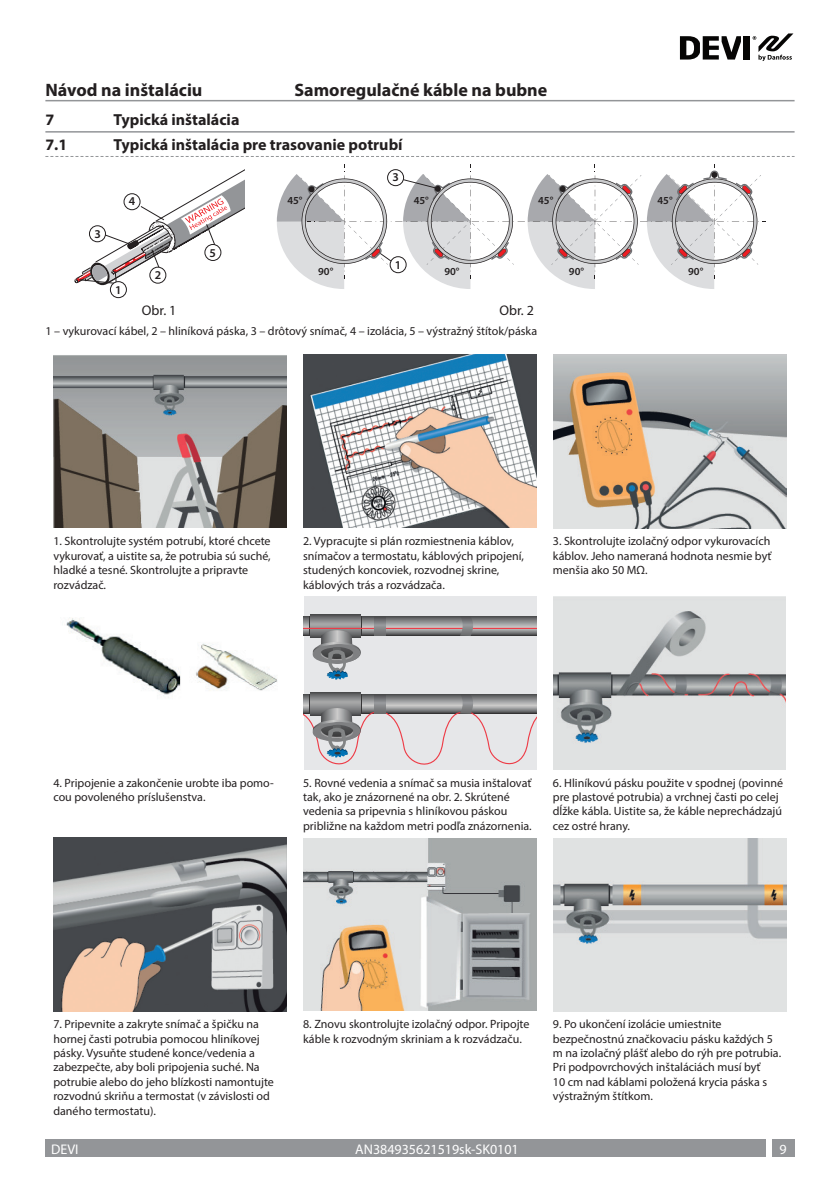
<style>
.page{position:relative;width:840px;height:1191px;background:#fff}
.page>*{position:absolute;margin:0;border:0;box-sizing:border-box;transform-origin:0 0}
.t1{font:700 18px "Myriad Pro";color:#231f20}
.t2{font:700 16px "Myriad Pro";color:#231f20}
.t3{font:14px "Myriad Pro";color:#fff}
.DEVI_Body{font:14px "Myriad Pro";color:#231f20}
.DEVI_Body-2{font:12px/14.4px "Myriad Pro";color:#231f20}
.t4{font:600 12px "Myriad Pro";color:#231f20}
.t5{font:600 10.8px "Myriad Pro";color:#231f20}
</style>
<div class="page">
<hr style="left:45px;top:131px;width:749px;height:2px;background:#939598">
<svg style="left:45px;top:156px;width:749px;height:1px"></svg>
<svg style="left:75px;top:169px;width:169px;height:116px"></svg>
<div style="left:110px;top:282px;width:16px;height:16px;background:#fff;border-radius:50%"></div>
<div style="left:110px;top:281px;width:17px;height:17px;border:1px solid #231f20;border-radius:50%"></div>
<div style="left:150px;top:267px;width:16px;height:16px;background:#fff;border-radius:50%"></div>
<div style="left:149px;top:267px;width:17px;height:17px;border:1px solid #231f20;border-radius:50%"></div>
<div style="left:89px;top:226px;width:16px;height:16px;background:#fff;border-radius:50%"></div>
<div style="left:89px;top:225px;width:17px;height:17px;border:1px solid #231f20;border-radius:50%"></div>
<div style="left:124px;top:194px;width:16px;height:16px;background:#fff;border-radius:50%"></div>
<div style="left:123px;top:193px;width:17px;height:17px;border:1px solid #231f20;border-radius:50%"></div>
<div style="left:205px;top:244px;width:16px;height:16px;background:#fff;border-radius:50%"></div>
<div style="left:204px;top:244px;width:17px;height:17px;border:1px solid #231f20;border-radius:50%"></div>
<svg style="left:277px;top:164px;width:488px;height:125px"></svg>
<div style="left:390px;top:257px;width:16px;height:16px;background:#fff;border-radius:50%"></div>
<div style="left:389px;top:256px;width:17px;height:17px;border:1px solid #231f20;border-radius:50%"></div>
<div style="left:387px;top:170px;width:16px;height:16px;background:#fff;border-radius:50%"></div>
<div style="left:387px;top:169px;width:17px;height:17px;border:1px solid #231f20;border-radius:50%"></div>
<img style="left:54px;top:355px;width:232px;height:173px">
<img style="left:303px;top:355px;width:233px;height:173px">
<img style="left:553px;top:354px;width:232px;height:174px">
<img style="left:66px;top:617px;width:212px;height:81px">
<div style="left:303px;top:596px;width:233px;height:173px;background:#e6e7e9"></div>
<svg style="left:303px;top:694px;width:71px;height:14px"></svg>
<div style="left:309px;top:694px;width:6px;height:19px;background:#363536"></div>
<svg style="left:360px;top:694px;width:2px;height:14px"></svg>
<svg style="left:310px;top:692px;width:50px;height:16px"></svg>
<svg style="left:303px;top:708px;width:73px;height:61px"></svg>
<svg style="left:383px;top:694px;width:153px;height:71px"></svg>
<svg style="left:374px;top:694px;width:11px;height:19px"></svg>
<svg style="left:303px;top:616px;width:233px;height:19px;background:#8a898a"></svg>
<div style="left:309px;top:616px;width:6px;height:19px;background:#363536"></div>
<svg style="left:360px;top:616px;width:2px;height:14px"></svg>
<svg style="left:310px;top:614px;width:50px;height:16px"></svg>
<svg style="left:309px;top:630px;width:53px;height:49px"></svg>
<hr style="left:303px;top:628px;width:233px;height:1px;background:#ee3b46">
<svg style="left:459px;top:616px;width:17px;height:20px"></svg>
<svg style="left:374px;top:616px;width:11px;height:20px"></svg>
<img style="left:553px;top:596px;width:232px;height:173px">
<img style="left:54px;top:837px;width:232px;height:174px">
<img style="left:303px;top:838px;width:233px;height:172px">
<img style="left:553px;top:838px;width:232px;height:173px">
<div style="left:771px;top:1140px;width:23px;height:17px;background:#939598"></div>
<div style="left:45px;top:1140px;width:720px;height:17px;background:#939598"></div>
<div style="left:743px;top:36px;width:6px;height:24px;background:#060504"></div>
<svg style="left:679px;top:36px;width:61px;height:24px"></svg>
<svg style="left:752px;top:33px;width:41px;height:28px"></svg>
<hr style="left:45px;top:100px;width:749px;height:1px;background:#939598">
<h1 class="t1" style="left:45px;top:79px;width:158px">Návod na inštaláciu</h1>
<h1 class="t1" style="left:294px;top:79px;width:254px">Samoregulačné káble na bubne</h1>
<p class="t2" style="left:45px;top:110px;width:10px">7</p>
<p class="t2" style="left:113px;top:110px;width:127px">Typická inštalácia</p>
<p class="t2" style="left:45px;top:134px;width:23px">7.1</p>
<p class="t2" style="left:113px;top:134px;width:290px">Typická inštalácia pre trasovanie potrubí</p>
<p class="t4" style="left:94px;top:226px;width:8px">3</p>
<p class="t4" style="left:129px;top:194px;width:8px">4</p>
<p class="t4" style="left:115px;top:282px;width:8px">1</p>
<p class="t4" style="left:155px;top:267px;width:8px">2</p>
<p class="t4" style="left:209px;top:245px;width:8px">5</p>
<p class="t5" style="left:287px;top:193px;width:17px">45°</p>
<p class="t5" style="left:318px;top:265px;width:17px">90°</p>
<p class="t4" style="left:392px;top:170px;width:8px">3</p>
<p class="t5" style="left:413px;top:193px;width:17px">45°</p>
<p class="t4" style="left:395px;top:257px;width:8px">1</p>
<p class="t5" style="left:444px;top:265px;width:17px">90°</p>
<p class="t5" style="left:538px;top:193px;width:17px">45°</p>
<p class="DEVI_Body" style="left:142px;top:302px;width:36px">Obr. 1</p>
<p class="DEVI_Body" style="left:499px;top:302px;width:36px">Obr. 2</p>
<p class="DEVI_Body-2" style="left:45px;top:323px;width:493px">1 – vykurovací kábel, 2 – hliníková páska, 3 – drôtový snímač, 4 – izolácia, 5 – výstražný štítok/páska</p>
<p class="t5" style="left:568px;top:265px;width:17px">90°</p>
<p class="t5" style="left:657px;top:193px;width:17px">45°</p>
<p class="t5" style="left:687px;top:265px;width:17px">90°</p>
<p class="DEVI_Body-2" style="left:53px;top:534px;width:219px">1. Skontrolujte systém potrubí, ktoré chcete vykurovať, a uistite sa, že potrubia sú suché, hladké a tesné. Skontrolujte a pripravte rozvádzač.</p>
<p class="DEVI_Body-2" style="left:303px;top:534px;width:222px">2. Vypracujte si plán rozmiestnenia káblov, snímačov a termostatu, káblových pripojení, studených koncoviek, rozvodnej skrine, káblových trás a rozvádzača.</p>
<p class="DEVI_Body-2" style="left:552px;top:534px;width:220px;text-align:justify">3. Skontrolujte izolačný odpor vykurovacích káblov. Jeho nameraná hodnota nesmie byť menšia ako 50 MΩ.</p>
<p class="DEVI_Body-2" style="left:53px;top:775px;width:222px">4. Pripojenie a zakončenie urobte iba pomo&shy;cou povoleného príslušenstva.</p>
<p class="DEVI_Body-2" style="left:303px;top:775px;width:230px">5. Rovné vedenia a snímač sa musia inštalovať tak, ako je znázornené na obr. 2. Skrútené vedenia sa pripevnia s hliníkovou páskou približne na každom metri podľa znázornenia.</p>
<p class="DEVI_Body-2" style="left:552px;top:775px;width:231px">6. Hliníkovú pásku použite v spodnej (povinné pre plastové potrubia) a vrchnej časti po celej dĺžke kábla. Uistite sa, že káble neprechádzajú cez ostré hrany.</p>
<p class="DEVI_Body-2" style="left:53px;top:1016px;width:222px">7. Pripevnite a zakryte snímač a špičku na hornej časti potrubia pomocou hliníkovej pásky. Vysuňte studené konce/vedenia a zabezpečte, aby boli pripojenia suché. Na potrubie alebo do jeho blízkosti namontujte rozvodnú skriňu a termostat (v závislosti od daného termostatu).</p>
<p class="DEVI_Body-2" style="left:303px;top:1016px;width:228px">8. Znovu skontrolujte izolačný odpor. Pripojte káble k rozvodným skriniam a k rozvádzaču.</p>
<p class="DEVI_Body-2" style="left:552px;top:1016px;width:229px">9. Po ukončení izolácie umiestnite bezpečnostnú značkovaciu pásku každých 5 m na izolačný plášť alebo do rýh pre potrubia.<br>Pri podpovrchových inštaláciách musí byť<br>10 cm nad káblami položená krycia páska s výstražným štítkom.</p>
<p class="t3" style="left:51px;top:1140px;width:29px">DEVI</p>
<p class="t3" style="left:355px;top:1140px;width:165px">AN384935621519sk-SK0101</p>
<p class="t3" style="left:779px;top:1140px;width:9px">9</p>
</div>
